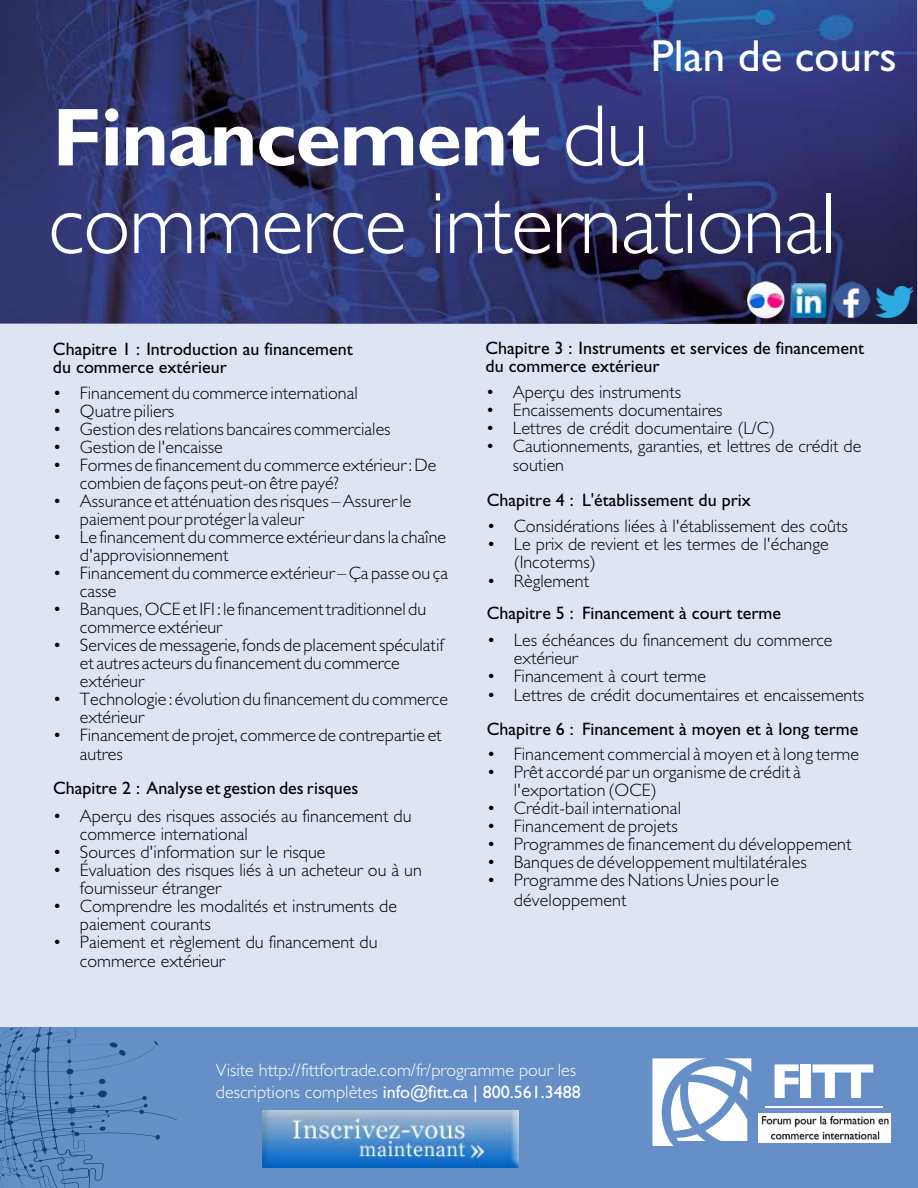
<style>
.page{position:relative;width:918px;height:1188px;background:#fff}
.page>*{position:absolute;margin:0;border:0;box-sizing:border-box;transform-origin:0 0}
.t1{font:300 87.75px "Gill Sans Std";letter-spacing:-.015em;color:#fff}
.t2{font:700 82.5px "Gill Sans Std";letter-spacing:-.02em;color:#fff}
.t3{font:45px "Gill Sans Std";color:#fff}
.t4{font:300 18px/18px "Gill Sans Std";color:#000}
.t5{font:18px/18px "Gill Sans Std";color:#000}
.t6{font:300 18px/22.4px "Gill Sans Std";color:#fff}
.s1{font-weight:300;font-size:87.75px}
.s2{font-weight:400}
.s3{font-family:"Gill Sans";font-weight:400}
</style>
<div class="page">
<img style="left:0;top:0;width:917px;height:324px">
<div style="left:0;top:324px;width:918px;height:704px;background:#dfe4f3"></div>
<div style="left:0;top:1028px;width:918px;height:160px;background:#668fc8"></div>
<hr style="left:765px;top:1106px;width:118px;height:1px;background:#fff">
<svg style="left:775px;top:1064px;width:24px;height:34px"></svg>
<div style="left:800px;top:1064px;width:11px;height:34px;background:#fff"></div>
<svg style="left:813px;top:1064px;width:60px;height:34px"></svg>
<svg style="left:652px;top:1058px;width:99px;height:88px"></svg>
<img style="left:744px;top:278px;width:44px;height:45px">
<img style="left:791px;top:284px;width:36px;height:34px">
<img style="left:833px;top:282px;width:37px;height:36px">
<img style="left:876px;top:286px;width:37px;height:31px">
<svg style="left:0;top:1028px;width:176px;height:160px"></svg>
<img style="left:263px;top:1110px;width:255px;height:57px">
<img style="left:758px;top:1114px;width:133px;height:29px">
<h3 class="t3" style="left:651px;top:30px;width:248px">Plan de cours</h3>
<h2 class="t2" style="left:52px;top:89px;width:598px">Financement <span class="s1">du</span></h2>
<h1 class="t1" style="left:48px;top:174px;width:790px">commerce international</h1>
<p class="t5" style="left:53px;top:340px;width:301px">Chapitre 1 : Introduction au financement du commerce extérieur</p>
<p class="t4" style="left:53px;top:384px;width:306px">• Financement du commerce international</p>
<p class="t4" style="left:53px;top:402px;width:123px">• Quatre piliers</p>
<p class="t4" style="left:53px;top:420px;width:339px">• Gestion des relations bancaires commerciales</p>
<p class="t4" style="left:53px;top:438px;width:171px">• Gestion de l'encaisse</p>
<p class="t4" style="left:80px;top:456px;width:358px;text-indent:-27px">• Formes de financement du commerce extérieur : De combien de façons peut-on être payé?</p>
<p class="t4" style="left:80px;top:492px;width:333px;text-indent:-27px">• Assurance et atténuation des risques – Assurer le paiement pour protéger la valeur</p>
<p class="t4" style="left:80px;top:528px;width:368px;text-indent:-27px">• Le financement du commerce extérieur dans la chaîne d'approvisionnement</p>
<p class="t4" style="left:80px;top:564px;width:370px;text-indent:-27px">• Financement du commerce extérieur – Ça passe ou ça casse</p>
<p class="t4" style="left:80px;top:600px;width:348px;text-indent:-27px">• Banques, OCE et IFI : le financement traditionnel du commerce extérieur</p>
<p class="t4" style="left:80px;top:636px;width:365px;text-indent:-27px">• Services de messagerie, fonds de placement spéculatif et autres acteurs du financement du commerce extérieur</p>
<p class="t4" style="left:80px;top:690px;width:370px;text-indent:-27px">• Technologie : évolution du financement du commerce extérieur</p>
<p class="t4" style="left:80px;top:726px;width:363px;line-height:19.2px;text-indent:-27px">• Financement de projet, commerce de contrepartie et autres</p>
<p class="t5" style="left:53px;top:779px;width:307px">Chapitre 2 : Analyse et gestion des risques</p>
<p class="t4" style="left:80px;top:807px;width:333px;text-indent:-27px">• Aperçu des risques associés au financement du commerce international</p>
<p class="t4" style="left:53px;top:843px;width:274px">• Sources d'information sur le risque</p>
<p class="t4" style="left:80px;top:861px;width:343px;text-indent:-27px">• Évaluation des risques liés à un acheteur ou à un fournisseur étranger</p>
<p class="t4" style="left:80px;top:897px;width:319px;text-indent:-27px">• Comprendre les modalités et instruments de paiement courants</p>
<p class="t4" style="left:80px;top:932px;width:299px;line-height:19.2px;text-indent:-27px">• Paiement et règlement du financement du commerce extérieur</p>
<p class="t5" style="left:486px;top:339px;width:380px">Chapitre 3 : Instruments et services de financement du commerce extérieur</p>
<p class="t4" style="left:486px;top:383px;width:197px">• Aperçu des instruments</p>
<p class="t4" style="left:486px;top:401px;width:238px">• Encaissements documentaires</p>
<p class="t4" style="left:486px;top:419px;width:291px">• Lettres de crédit documentaire (L/C)</p>
<p class="t4" style="left:513px;top:437px;width:350px;line-height:19.2px;text-indent:-27px">• Cautionnements, garanties, et lettres de crédit de soutien</p>
<p class="t5" style="left:487px;top:491px;width:265px">Chapitre 4 : L'établissement du prix</p>
<p class="t4" style="left:487px;top:517px;width:363px">• Considérations liées à l'établissement des coûts</p>
<p class="t4" style="left:514px;top:535px;width:316px;text-indent:-27px">• Le prix de revient et les termes de l'échange (Incoterms)</p>
<p class="t4" style="left:487px;top:572px;width:104px">• Règlement</p>
<p class="t5" style="left:487px;top:604px;width:296px">Chapitre 5 : Financement à court terme</p>
<p class="t4" style="left:514px;top:631px;width:320px;text-indent:-27px">• Les échéances du financement du commerce extérieur</p>
<p class="t4" style="left:487px;top:667px;width:221px">• Financement à court terme</p>
<p class="t4" style="left:487px;top:686px;width:379px">• Lettres de crédit documentaires et encaissements</p>
<p class="t5" style="left:487px;top:720px;width:373px">Chapitre 6 : Financement à moyen et à long terme</p>
<p class="t4" style="left:487px;top:746px;width:374px">• Financement commercial à moyen et à long terme</p>
<p class="t4" style="left:514px;top:764px;width:289px;text-indent:-27px">• Prêt accordé par un organisme de crédit à l'exportation (OCE)</p>
<p class="t4" style="left:487px;top:800px;width:196px">• Crédit-bail international</p>
<p class="t4" style="left:487px;top:818px;width:193px">• Financement de projets</p>
<p class="t4" style="left:487px;top:836px;width:366px">• Programmes de financement du développement</p>
<p class="t4" style="left:487px;top:854px;width:322px">• Banques de développement multilatérales</p>
<p class="t4" style="left:514px;top:871px;width:267px;line-height:19.2px;text-indent:-27px">• Programme des Nations Unies pour le développement</p>
<p class="t6" style="left:216px;top:1059px;width:366px">Visite http://fittfortrade.com/fr/programme pour les descriptions complètes <span class="s2">info@fitt.ca</span> <span class="s3">|</span> <span class="s2">800.561.3488</span></p>
</div>
